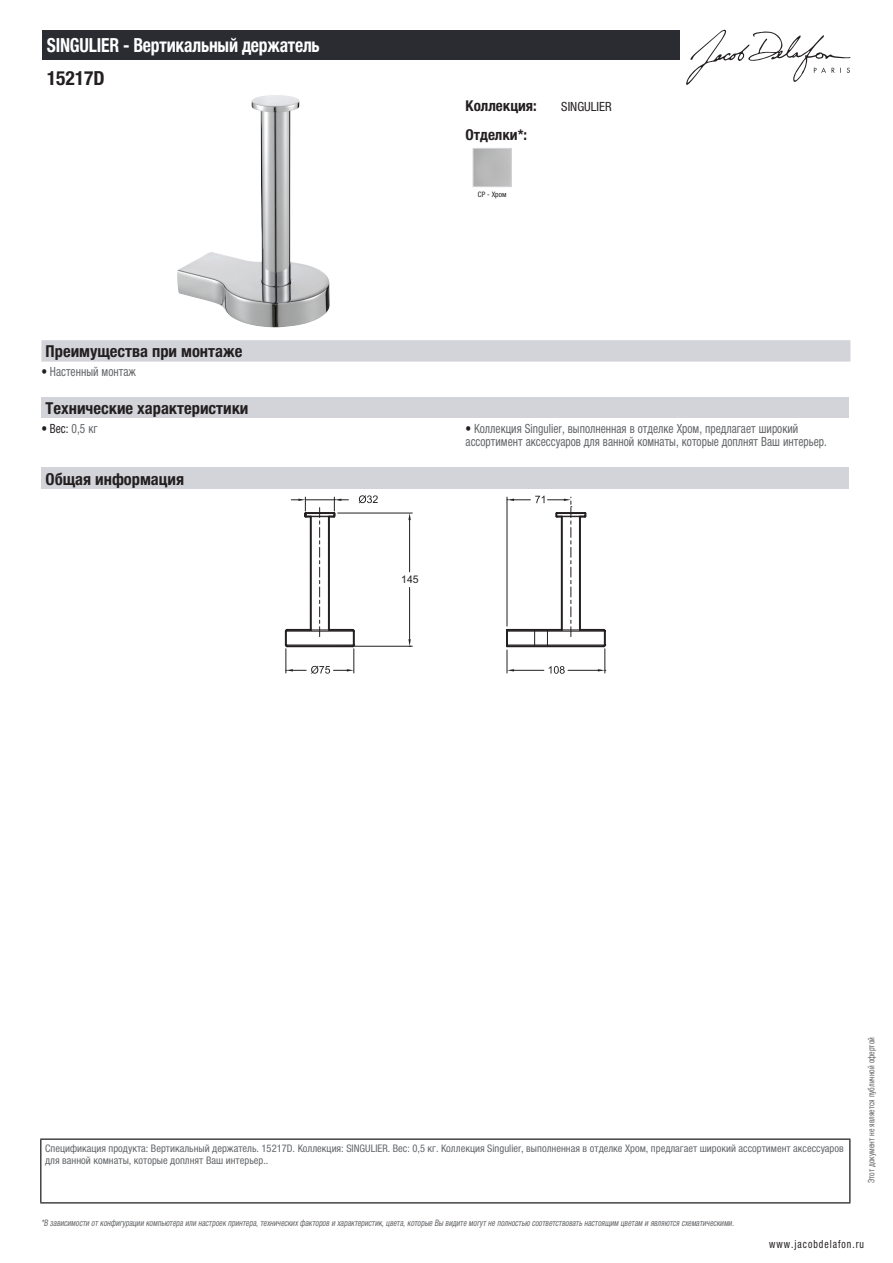
<style>
.page{position:relative;width:893px;height:1263px;background:#fff}
.page>*{position:absolute;margin:0;border:0;box-sizing:border-box;transform-origin:0 0}
.t1{font:700 condensed 19.5px "Helvetica Neue LTCYR";letter-spacing:-.01em;color:#fff;scale:.9 1}
.t2{font:700 condensed 19.5px "Helvetica Neue LTCYR";color:#231f20}
.t3{font:700 condensed 16.5px "Helvetica Neue LTCYR";color:#231f20}
.t4{font:700 condensed 15px "Helvetica Neue LTCYR";color:#231f20}
.t5{font:condensed 12.75px/13.5px "Helvetica Neue LTCYR";color:#626568;scale:.9 1}
.t6{font:condensed 12.75px "Helvetica Neue LTCYR";color:#231f20;scale:.9 1}
.t7{font:condensed 12.75px "Helvetica Neue LTCYR";color:#231f20}
.t8{font:condensed 11.25px "Helvetica Neue LTCYR";letter-spacing:.1em;color:#231f20;scale:.87 1}
.t9{font:condensed 10.5px/12px "Helvetica Neue LTCYR";color:#626568}
.t10{font:10.5px "Arial";color:#231f20}
.t11{font:italic condensed 9px "Helvetica Neue LTCYR";color:#626568;scale:.87 1}
.t12{font:condensed 9px "Helvetica Neue LTCYR";color:#626568;scale:.87 1}
.t13{font:condensed 7.5px "Helvetica Neue LTCYR";color:#231f20}
.s1{color:#231f20}
.s2{color:#626568}
</style>
<div class="page">
<svg style="left:686px;top:30px;width:164px;height:55px"></svg>
<img style="left:177px;top:95px;width:153px;height:233px">
<div style="left:473px;top:148px;width:39px;height:39px;border:1px solid #d3d4da"></div>
<div style="left:41px;top:340px;width:809px;height:22px;background:#d3d4da"></div>
<div style="left:41px;top:397px;width:808px;height:21px;background:#d3d4da"></div>
<div style="left:41px;top:467px;width:808px;height:22px;background:#d3d4da"></div>
<svg style="left:285px;top:495px;width:321px;height:179px"></svg>
<div style="left:43px;top:30px;width:637px;height:30px;background:#2a2c32"></div>
<hr style="left:40px;top:1138px;width:810px;height:2px;background:#040503">
<hr style="left:40px;top:1140px;width:1px;height:62px;background:#040503">
<hr style="left:849px;top:1140px;width:1px;height:62px;background:#040503">
<hr style="left:40px;top:1202px;width:810px;height:1px;background:#040503">
<h1 class="t1" style="left:47px;top:34px;width:305px">SINGULIER - Вертикальный держатель</h1>
<h1 class="t2" style="left:47px;top:67px;width:59px">15217D</h1>
<h3 class="t4" style="left:466px;top:97px;width:73px">Коллекция:</h3>
<p class="t7" style="left:561px;top:99px;width:52px">SINGULIER</p>
<h3 class="t4" style="left:466px;top:126px;width:63px">Отделки*:</h3>
<p class="t13" style="left:478px;top:190px;width:30px">CP - Хром</p>
<h2 class="t3" style="left:46px;top:342px;width:198px">Преимущества при монтаже</h2>
<p class="t5" style="left:41px;top:365px;width:106px"><span class="s1">•</span> Настенный монтаж</p>
<h2 class="t3" style="left:46px;top:399px;width:204px">Технические характеристики</h2>
<p class="t6" style="left:41px;top:421px;width:64px">• Вес: <span class="s2">0,5 кг</span></p>
<p class="t5" style="left:466px;top:421px;width:403px"><span class="s1">•</span> Коллекция Singulier, выполненная в отделке Хром, предлагает широкий ассортимент аксессуаров для ванной комнаты, которые доплнят Ваш интерьер.</p>
<h2 class="t3" style="left:46px;top:469px;width:140px">Общая информация</h2>
<p class="t10" style="left:401px;top:572px;width:19px">145</p>
<p class="t9" style="left:45px;top:1142px;width:800px">Спецификация продукта: Вертикальный держатель. 15217D. Коллекция: SINGULIER. Вес: 0,5 кг. Коллекция Singulier, выполненная в отделке Хром, предлагает широкий ассортимент аксессуаров для ванной комнаты, которые доплнят Ваш интерьер..</p>
<p class="t11" style="left:41px;top:1218px;width:800px">*В зависимости отконфигурации компьютера или настроек принтера,техническихфакторов и характеристик,цвета,которые Вы видите могутне полностью соответствоватьнастоящим цветам и являются схематическими.</p>
<p class="t12" style="left:866px;top:1183px;width:169px;rotate:-90deg">Этот документ не является публичной офертой</p>
<p class="t8" style="left:769px;top:1237px;width:110px">www.jacobdelafon.ru</p>
</div>
